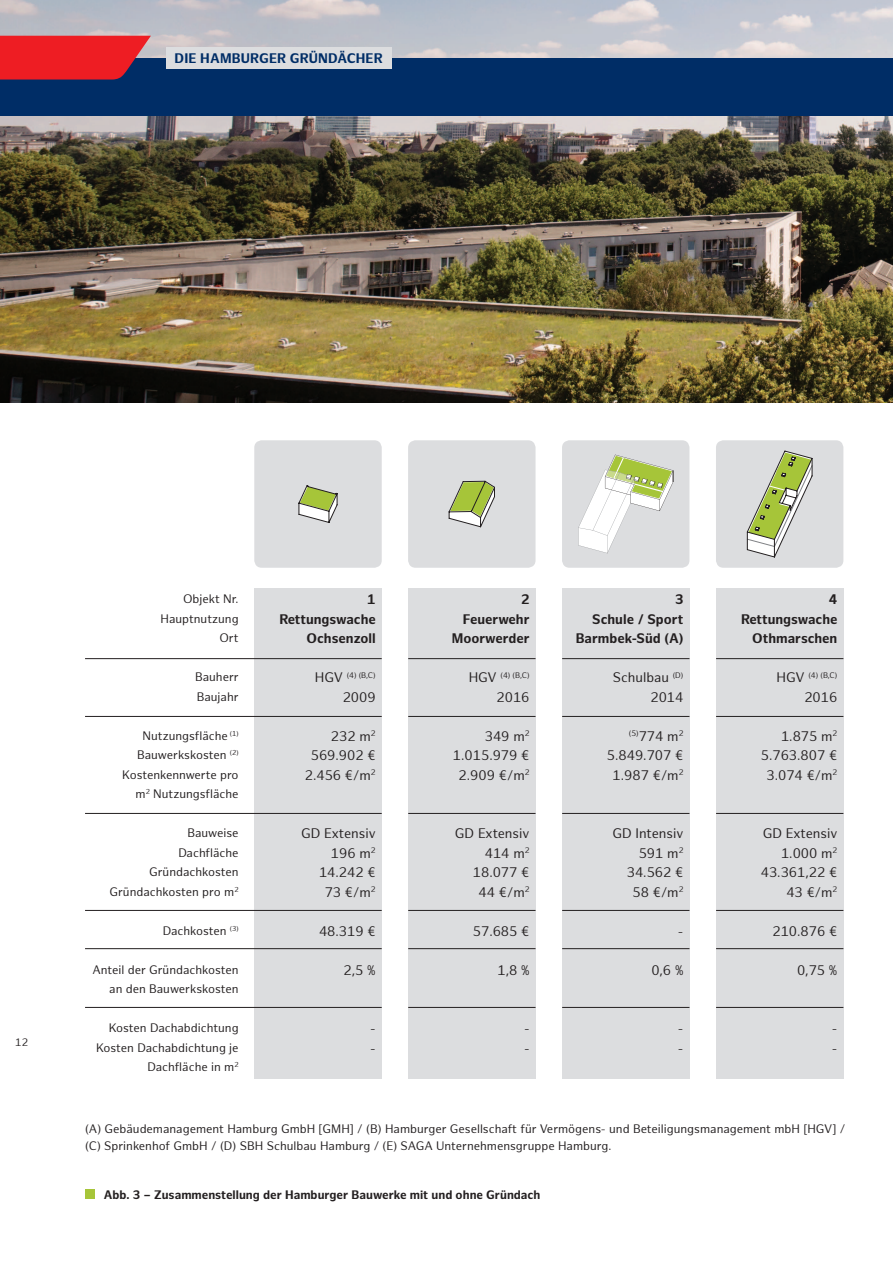
<style>
.page{position:relative;width:893px;height:1263px;background:#fff}
.page>*{position:absolute;margin:0;border:0;box-sizing:border-box;transform-origin:0 0}
.t1{font:13.5px/19.5px "Hamburg Sans";color:#231f20;text-align:right}
.t2{font:700 13.5px/19.5px "Hamburg Sans";color:#231f20;text-align:right}
.t3{font:700 13.5px "Hamburg Sans";color:#002d66}
.t4{font:12px/19.5px "Hamburg Sans";color:#231f20;text-align:right}
.t5{font:700 12px "Hamburg Sans";color:#231f20}
.t6{font:10.5px "Hamburg Sans";color:#231f20}
.t7{font:7.8px "Hamburg Sans";color:#231f20}
.s1{font-size:13.5px}
</style>
<div class="page">
<img style="left:0;top:0;width:893px;height:402px">
<img style="left:585px;top:115px;width:308px;height:964px">
<div style="left:0;top:58px;width:893px;height:57px;background:#002d66"></div>
<svg style="left:0;top:36px;width:151px;height:44px;background:#d8222d"></svg>
<div style="left:166px;top:47px;width:225px;height:21px;background:#dcdddf"></div>
<div style="left:562px;top:440px;width:127px;height:128px;background:#dcdddf;border-radius:8px"></div>
<svg style="left:578px;top:455px;width:96px;height:98px"></svg>
<div style="left:562px;top:589px;width:127px;height:490px;background:#dcdddf"></div>
<div style="left:716px;top:440px;width:127px;height:128px;background:#dcdddf;border-radius:8px"></div>
<svg style="left:747px;top:451px;width:65px;height:106px"></svg>
<div style="left:716px;top:589px;width:127px;height:490px;background:#dcdddf"></div>
<div style="left:254px;top:589px;width:128px;height:490px;background:#dcdddf"></div>
<div style="left:254px;top:440px;width:128px;height:128px;background:#dcdddf;border-radius:8px"></div>
<svg style="left:298px;top:485px;width:39px;height:38px"></svg>
<div style="left:408px;top:589px;width:128px;height:490px;background:#dcdddf"></div>
<div style="left:408px;top:440px;width:128px;height:128px;background:#dcdddf;border-radius:8px"></div>
<svg style="left:449px;top:481px;width:46px;height:46px"></svg>
<div style="left:85px;top:1189px;width:10px;height:10px;background:#a6c539"></div>
<hr style="left:85px;top:658px;width:297px;height:1px;background:#231f20">
<hr style="left:408px;top:658px;width:128px;height:1px;background:#231f20">
<hr style="left:562px;top:658px;width:127px;height:1px;background:#231f20">
<hr style="left:716px;top:658px;width:127px;height:1px;background:#231f20">
<hr style="left:85px;top:716px;width:297px;height:1px;background:#231f20">
<hr style="left:408px;top:716px;width:128px;height:1px;background:#231f20">
<hr style="left:562px;top:716px;width:127px;height:1px;background:#231f20">
<hr style="left:716px;top:716px;width:127px;height:1px;background:#231f20">
<hr style="left:85px;top:813px;width:297px;height:1px;background:#231f20">
<hr style="left:408px;top:813px;width:128px;height:1px;background:#231f20">
<hr style="left:562px;top:813px;width:127px;height:1px;background:#231f20">
<hr style="left:716px;top:813px;width:127px;height:1px;background:#231f20">
<hr style="left:85px;top:910px;width:297px;height:1px;background:#231f20">
<hr style="left:408px;top:910px;width:128px;height:1px;background:#231f20">
<hr style="left:562px;top:910px;width:127px;height:1px;background:#231f20">
<hr style="left:716px;top:910px;width:127px;height:1px;background:#231f20">
<hr style="left:85px;top:948px;width:297px;height:1px;background:#231f20">
<hr style="left:408px;top:948px;width:128px;height:1px;background:#231f20">
<hr style="left:562px;top:948px;width:127px;height:1px;background:#231f20">
<hr style="left:716px;top:948px;width:127px;height:1px;background:#231f20">
<hr style="left:85px;top:1007px;width:297px;height:1px;background:#231f20">
<hr style="left:408px;top:1007px;width:128px;height:1px;background:#231f20">
<hr style="left:562px;top:1007px;width:127px;height:1px;background:#231f20">
<hr style="left:716px;top:1007px;width:127px;height:1px;background:#231f20">
<p class="t3" style="left:175px;top:50px;width:8px">DIE</p>
<p class="t3" style="left:200px;top:50px;width:11px">HAMBURGER</p>
<p class="t3" style="left:290px;top:50px;width:11px">GRÜNDÄCHER</p>
<p class="t6" style="left:15px;top:1036px;width:14px">12</p>
<p class="t4" style="left:161px;top:590px;width:80px">Objekt Nr.<br>Hauptnutzung<br>Ort</p>
<p class="t4" style="left:195px;top:668px;width:45px;text-align:left">Bauherr<br>Baujahr</p>
<p class="t4" style="left:122px;top:726px;width:118px">Nutzungsfläche <sup>(1)<br></sup>Bauwerkskosten <sup>(2)<br></sup>Kostenkennwerte pro m<sup>2</sup> Nutzungsfläche</p>
<p class="t4" style="left:110px;top:824px;width:131px">Bauweise<br>Dachfläche<br>Gründachkosten<br>Gründachkosten pro m<sup>2</sup></p>
<p class="t4" style="left:163px;top:921px;width:77px">Dachkosten <sup>(3)</sup></p>
<p class="t4" style="left:92px;top:960px;width:148px">Anteil der Gründachkosten an den Bauwerkskosten</p>
<p class="t4" style="left:96px;top:1019px;width:144px">Kosten Dachabdichtung<br>Kosten Dachabdichtung je<br>Dachfläche in m<sup>2</sup></p>
<p class="t2" style="left:279px;top:590px;width:98px">1<br>Rettungswache<br>Ochsenzoll</p>
<p class="t7" style="left:315px;top:671px;width:62px"><span class="s1">HGV</span> (4) (B,C)</p>
<p class="t1" style="left:343px;top:688px;width:35px">2009</p>
<p class="t1" style="left:305px;top:727px;width:72px">232 m<sup>2<br></sup>569.902 €<br>2.456 €/m<sup>2</sup></p>
<p class="t1" style="left:301px;top:824px;width:76px">GD Extensiv<br>196 m<sup>2<br></sup>14.242 €<br>73 €/m<sup>2</sup></p>
<p class="t1" style="left:319px;top:922px;width:58px">48.319 €</p>
<p class="t1" style="left:344px;top:961px;width:34px">2,5 %</p>
<p class="t1" style="left:370px;top:1019px;width:7px;text-align:left">- -</p>
<p class="t2" style="left:452px;top:590px;width:79px">2<br>Feuerwehr<br>Moorwerder</p>
<p class="t7" style="left:469px;top:671px;width:62px"><span class="s1">HGV</span> (4) (B,C)</p>
<p class="t1" style="left:496px;top:688px;width:35px">2016</p>
<p class="t1" style="left:453px;top:727px;width:78px">349 m<sup>2<br></sup>1.015.979 €<br>2.909 €/m<sup>2</sup></p>
<p class="t1" style="left:455px;top:824px;width:76px">GD Extensiv<br>414 m<sup>2<br></sup>18.077 €<br>44 €/m<sup>2</sup></p>
<p class="t1" style="left:473px;top:922px;width:58px">57.685 €</p>
<p class="t1" style="left:497px;top:961px;width:34px">1,8 %</p>
<p class="t1" style="left:524px;top:1019px;width:7px;text-align:left">- -</p>
<p class="t2" style="left:576px;top:590px;width:109px">3<br>Schule / Sport<br>Barmbek-Süd (A)</p>
<p class="t1" style="left:613px;top:668px;width:72px">Schulbau <sup>(D)<br></sup>2014</p>
<p class="t7" style="left:629px;top:729px;width:56px">(5)<span class="s1">774 m</span>2</p>
<p class="t1" style="left:607px;top:746px;width:78px;text-align:center">5.849.707 €<br>1.987 €/m<sup>2</sup></p>
<p class="t1" style="left:612px;top:824px;width:73px">GD Intensiv<br>591 m<sup>2<br></sup>34.562 €<br>58 €/m<sup>2</sup></p>
<p class="t1" style="left:678px;top:922px;width:7px">-</p>
<p class="t1" style="left:651px;top:961px;width:34px">0,6 %</p>
<p class="t1" style="left:678px;top:1019px;width:7px;text-align:left">- -</p>
<p class="t2" style="left:741px;top:590px;width:98px">4<br>Rettungswache<br>Othmarschen</p>
<p class="t7" style="left:777px;top:671px;width:62px"><span class="s1">HGV</span> (4) (B,C)</p>
<p class="t1" style="left:804px;top:688px;width:35px">2016</p>
<p class="t1" style="left:761px;top:727px;width:78px">1.875 m<sup>2<br></sup>5.763.807 €<br>3.074 €/m<sup>2</sup></p>
<p class="t1" style="left:761px;top:824px;width:78px">GD Extensiv<br>1.000 m<sup>2<br></sup>43.361,22 €<br>43 €/m<sup>2</sup></p>
<p class="t1" style="left:772px;top:922px;width:66px">210.876 €</p>
<p class="t1" style="left:797px;top:961px;width:42px">0,75 %</p>
<p class="t1" style="left:832px;top:1019px;width:7px;text-align:left">- -</p>
<p class="t4" style="left:85px;top:1121px;width:762px;line-height:16.5px;text-align:left">(A) Gebäudemanagement Hamburg GmbH [GMH] / (B) Hamburger Gesellschaft für Vermögens- und Beteiligungsmanagement mbH [HGV] / (C) Sprinkenhof GmbH / (D) SBH Schulbau Hamburg / (E) SAGA Unternehmensgruppe Hamburg.</p>
<p class="t5" style="left:104px;top:1188px;width:438px">Abb. 3 – Zusammenstellung der Hamburger Bauwerke mit und ohne Gründach</p>
</div>
